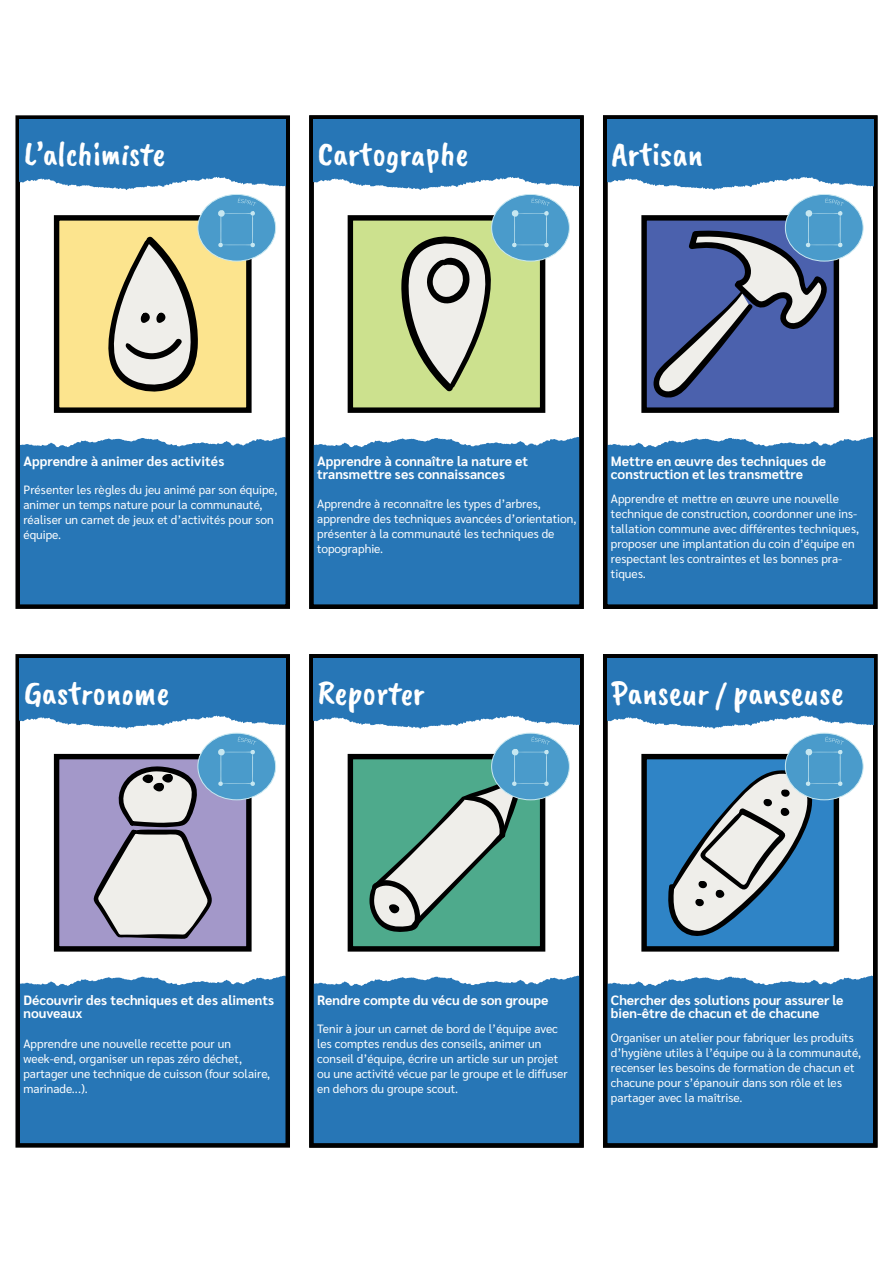
<style>
.page{position:relative;width:893px;height:1263px;background:#fff}
.page>*{position:absolute;margin:0;border:0;box-sizing:border-box;transform-origin:0 0}
.t1{font:34.5px "Caveat Brush";color:#fff}
.t2{font:700 13.5px/13.5px "Sarabun";color:#fff}
.t3{font:12px/15px "Sarabun";color:#fff}
</style>
<div class="page">
<div style="left:20px;top:437px;width:265px;height:167px;background:#2776b6"></div>
<div style="left:15px;top:115px;width:275px;height:494px;border:4px solid #000"></div>
<svg style="left:20px;top:120px;width:266px;height:70px;background:#3a82bc"></svg>
<div style="left:57px;top:218px;width:192px;height:192px;background:#fce48e"></div>
<div style="left:54px;top:215px;width:198px;height:198px;border:5px solid #000"></div>
<svg style="left:108px;top:236px;width:90px;height:156px"></svg>
<div style="left:198px;top:194px;width:78px;height:67px;background:#4a9bcb;border-radius:50%"></div>
<div style="left:197px;top:194px;width:79px;height:67px;border:1px solid #c8e8f1;border-radius:50%"></div>
<svg style="left:218px;top:198px;width:38px;height:49px"></svg>
<div style="left:20px;top:975px;width:265px;height:168px;background:#2776b6"></div>
<div style="left:15px;top:654px;width:275px;height:494px;border:4px solid #000"></div>
<svg style="left:20px;top:658px;width:266px;height:71px;background:#3a82bc"></svg>
<div style="left:57px;top:757px;width:192px;height:192px;background:#a398c9"></div>
<div style="left:54px;top:754px;width:198px;height:197px;border:5px solid #000"></div>
<div style="left:198px;top:733px;width:78px;height:67px;background:#4a9bcb;border-radius:50%"></div>
<svg style="left:93px;top:736px;width:163px;height:203px"></svg>
<div style="left:314px;top:436px;width:265px;height:168px;background:#2776b6"></div>
<div style="left:309px;top:115px;width:275px;height:494px;border:4px solid #000"></div>
<svg style="left:313px;top:120px;width:267px;height:70px;background:#3a82bc"></svg>
<div style="left:350px;top:218px;width:193px;height:192px;background:#cce18e"></div>
<div style="left:348px;top:215px;width:197px;height:198px;border:5px solid #000"></div>
<svg style="left:401px;top:233px;width:95px;height:159px"></svg>
<div style="left:492px;top:194px;width:77px;height:67px;background:#4a9bcb;border-radius:50%"></div>
<div style="left:491px;top:194px;width:79px;height:67px;border:1px solid #c8e8f1;border-radius:50%"></div>
<svg style="left:512px;top:198px;width:38px;height:49px"></svg>
<div style="left:314px;top:975px;width:265px;height:168px;background:#2776b6"></div>
<div style="left:309px;top:654px;width:275px;height:494px;border:4px solid #000"></div>
<svg style="left:313px;top:658px;width:267px;height:71px;background:#3a82bc"></svg>
<div style="left:350px;top:757px;width:193px;height:192px;background:#4eaa8c"></div>
<div style="left:348px;top:754px;width:197px;height:197px;border:5px solid #000"></div>
<div style="left:492px;top:733px;width:77px;height:67px;background:#4a9bcb;border-radius:50%"></div>
<svg style="left:369px;top:736px;width:181px;height:196px"></svg>
<div style="left:608px;top:436px;width:264px;height:168px;background:#2776b6"></div>
<div style="left:603px;top:115px;width:274px;height:494px;border:4px solid #000"></div>
<svg style="left:607px;top:120px;width:266px;height:70px;background:#3a82bc"></svg>
<div style="left:644px;top:218px;width:192px;height:192px;background:#4b61ad"></div>
<div style="left:641px;top:215px;width:198px;height:198px;border:5px solid #000"></div>
<div style="left:785px;top:194px;width:78px;height:67px;background:#4a9bcb;border-radius:50%"></div>
<svg style="left:652px;top:198px;width:192px;height:201px"></svg>
<div style="left:608px;top:975px;width:264px;height:168px;background:#2776b6"></div>
<div style="left:603px;top:654px;width:274px;height:494px;border:4px solid #000"></div>
<svg style="left:607px;top:658px;width:266px;height:71px;background:#3a82bc"></svg>
<div style="left:644px;top:757px;width:192px;height:192px;background:#2f84c6"></div>
<div style="left:641px;top:754px;width:198px;height:197px;border:5px solid #000"></div>
<div style="left:785px;top:733px;width:78px;height:67px;background:#4a9bcb;border-radius:50%"></div>
<svg style="left:667px;top:736px;width:177px;height:204px"></svg>
<h1 class="t1" style="left:24px;top:134px;width:143px">L’alchimiste</h1>
<h1 class="t1" style="left:318px;top:134px;width:152px">Cartographe</h1>
<h1 class="t1" style="left:611px;top:134px;width:93px">Artisan</h1>
<p class="t2" style="left:23px;top:454px;width:202px">Apprendre à animer des activités</p>
<p class="t3" style="left:23px;top:483px;width:255px">Présenter les règles du jeu animé par son équipe, animer un temps nature pour la communauté, réaliser un carnet de jeux et d’activités pour son équipe.</p>
<h1 class="t1" style="left:24px;top:673px;width:147px">Gastronome</h1>
<p class="t2" style="left:317px;top:454px;width:213px">Apprendre à connaître la nature et transmettre ses connaissances</p>
<p class="t3" style="left:317px;top:496px;width:261px">Apprendre à reconnaître les types d’arbres, apprendre des techniques avancées d’orientation, présenter à la communauté les techniques de topographie.</p>
<p class="t2" style="left:611px;top:454px;width:217px">Mettre en œuvre des techniques de construction et les transmettre</p>
<p class="t3" style="left:611px;top:492px;width:250px">Apprendre et mettre en œuvre une nouvelle technique de construction, coordonner une ins&shy;tallation commune avec différentes techniques, proposer une implantation du coin d’équipe en respectant les contraintes et les bonnes pra&shy;tiques.</p>
<h1 class="t1" style="left:318px;top:673px;width:108px">Reporter</h1>
<h1 class="t1" style="left:611px;top:673px;width:234px">Panseur / panseuse</h1>
<p class="t2" style="left:23px;top:993px;width:252px">Découvrir des techniques et des aliments nouveaux</p>
<p class="t3" style="left:23px;top:1036px;width:248px">Apprendre une nouvelle recette pour un week-end, organiser un repas zéro déchet, partager une technique de cuisson (four solaire, marinade...).</p>
<p class="t2" style="left:317px;top:993px;width:233px">Rendre compte du vécu de son groupe</p>
<p class="t3" style="left:317px;top:1021px;width:252px">Tenir à jour un carnet de bord de l’équipe avec les comptes rendus des conseils, animer un conseil d’équipe, écrire un article sur un projet ou une activité vécue par le groupe et le diffuser en dehors du groupe scout.</p>
<p class="t2" style="left:611px;top:993px;width:234px">Chercher des solutions pour assurer le bien-être de chacun et de chacune</p>
<p class="t3" style="left:611px;top:1030px;width:252px">Organiser un atelier pour fabriquer les produits d’hygiène utiles à l’équipe ou à la communauté, recenser les besoins de formation de chacun et chacune pour s’épanouir dans son rôle et les partager avec la maîtrise.</p>
</div>
